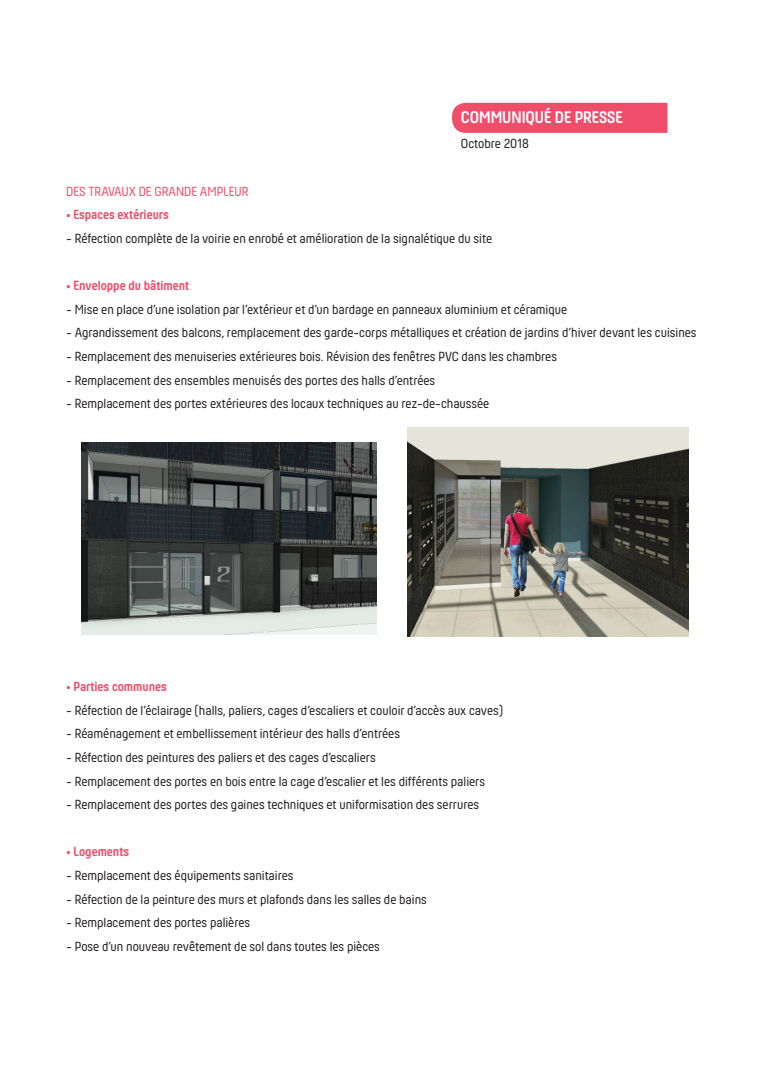
<style>
.page{position:relative;width:780px;height:1088px;background:#fff}
.page>*{position:absolute;margin:0;border:0;box-sizing:border-box;transform-origin:0 0}
.t1{font:700 17.5px "Hansom FY";color:#fff}
.t2{font:13.75px "Hansom FY";color:#231f20}
.t3{font:700 13.75px "Hansom FY";color:#ef4d69}
.t4{font:13.75px "Hansom FY";color:#ef4d69}
</style>
<div class="page">
<div style="left:452px;top:103px;width:215px;height:30px;background:#ef4d69"></div>
<img style="left:407px;top:427px;width:281px;height:209px">
<img style="left:81px;top:442px;width:296px;height:193px">
<p class="t1" style="left:461px;top:107px;width:11px">COMM</p>
<p class="t1" style="left:502px;top:107px;width:98px">UNIQUÉ DE PRESSE</p>
<p class="t2" style="left:461px;top:136px;width:70px">Octobre 2018</p>
<p class="t4" style="left:66px;top:183px;width:184px">DES TRAVAUX DE GRANDE AMPLEUR</p>
<p class="t3" style="left:66px;top:207px;width:104px">• Espaces extérieurs</p>
<p class="t2" style="left:66px;top:230px;width:427px">- Réfection complète de la voirie en enrobé et amélioration de la signalétique du site</p>
<p class="t3" style="left:66px;top:278px;width:124px">• Enveloppe du bâtiment</p>
<p class="t2" style="left:66px;top:301px;width:502px">- Mise en place d’une isolation par l’extérieur et d’un bardage en panneaux aluminium et céramique</p>
<p class="t2" style="left:66px;top:325px;width:632px">- Agrandissement des balcons, remplacement des garde-corps métalliques et création de jardins d’hiver devant les cuisines</p>
<p class="t2" style="left:66px;top:348px;width:492px">- Remplacement des menuiseries extérieures bois. Révision des fenêtres PVC dans les chambres</p>
<p class="t2" style="left:66px;top:372px;width:370px">- Remplacement des ensembles menuisés des portes des halls d’entrées</p>
<p class="t2" style="left:66px;top:396px;width:424px">- Remplacement des portes extérieures des locaux techniques au rez-de-chaussée</p>
<p class="t3" style="left:66px;top:679px;width:102px">• Parties communes</p>
<p class="t2" style="left:66px;top:702px;width:438px">- Réfection de l’éclairage (halls, paliers, cages d’escaliers et couloir d’accès aux caves)</p>
<p class="t2" style="left:66px;top:726px;width:335px">- Réaménagement et embellissement intérieur des halls d’entrées</p>
<p class="t2" style="left:66px;top:749px;width:311px">- Réfection des peintures des paliers et des cages d’escaliers</p>
<p class="t2" style="left:66px;top:773px;width:420px">- Remplacement des portes en bois entre la cage d’escalier et les différents paliers</p>
<p class="t2" style="left:66px;top:796px;width:414px">- Remplacement des portes des gaines techniques et uniformisation des serrures</p>
<p class="t3" style="left:66px;top:844px;width:64px">• Logements</p>
<p class="t2" style="left:66px;top:867px;width:229px">- Remplacement des équipements sanitaires</p>
<p class="t2" style="left:66px;top:891px;width:362px">- Réfection de la peinture des murs et plafonds dans les salles de bains</p>
<p class="t2" style="left:66px;top:914px;width:186px">- Remplacement des portes palières</p>
<p class="t2" style="left:66px;top:938px;width:315px">- Pose d’un nouveau revêtement de sol dans toutes les pièces</p>
</div>
